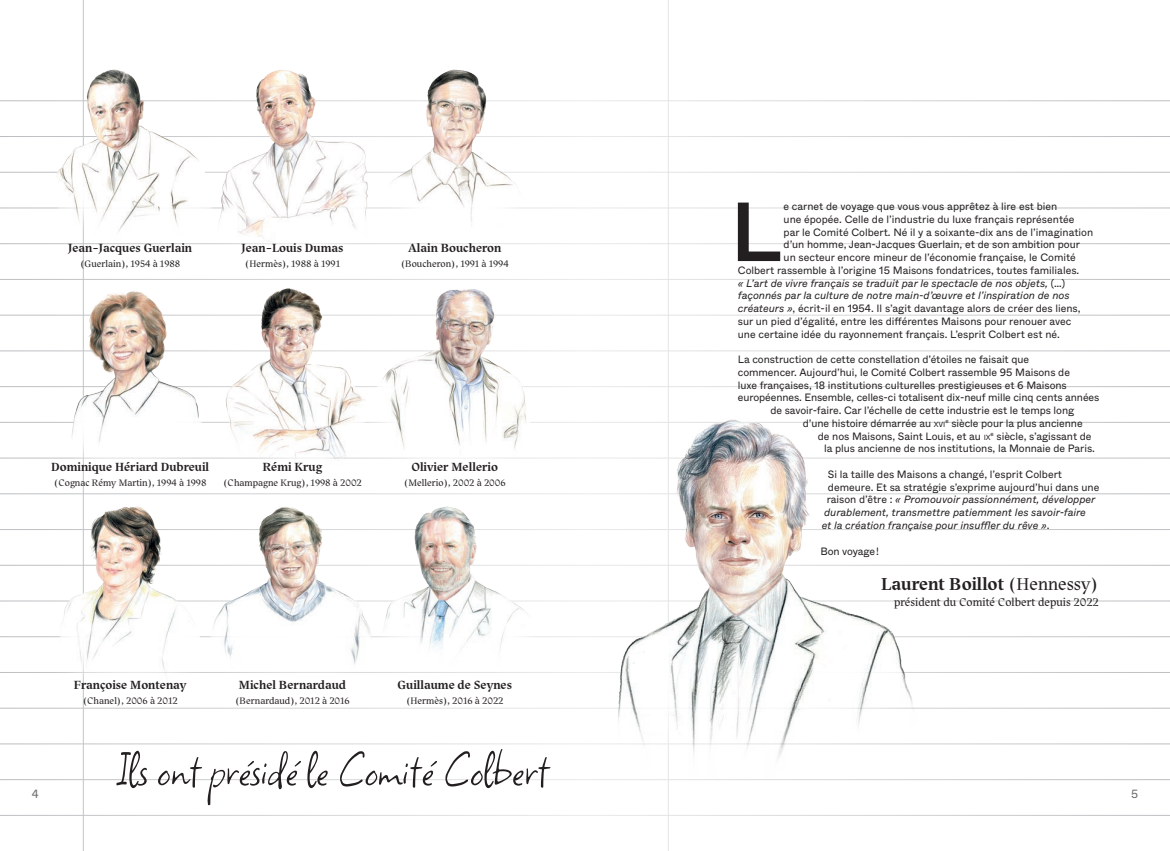
<style>
.page{position:relative;width:1170px;height:851px;background:#fff}
.page>*{position:absolute;margin:0;border:0;box-sizing:border-box;transform-origin:0 0}
.t1{font:500 83.5px "Whyte";color:#231f20}
.t2{font:52.62px "Square Peg";color:#231f20}
.t3{font:700 18.25px "Chatelet";color:#231f20}
.t4{font:700 12.5px "Chatelet";color:#231f20}
.t5{font:11.88px "Chatelet";color:#231f20}
.t6{font:11.88px "Whyte";color:#6c6d70}
.t7{font:10.62px "Whyte";letter-spacing:-.005em;color:#231f20}
.t8{font:italic 10.62px "Whyte";color:#231f20}
.t9{font:10px "Chatelet";color:#231f20}
.s1{font-style:normal}
.s2{font-style:italic}
.s3{font-size:7.38px}
.s4{font-weight:400}
</style>
<div class="page">
<img style="left:45px;top:47px;width:159px;height:222px">
<img style="left:54px;top:273px;width:152px;height:193px">
<img style="left:52px;top:488px;width:150px;height:205px">
<img style="left:204px;top:70px;width:170px;height:175px">
<img style="left:211px;top:279px;width:156px;height:180px">
<img style="left:202px;top:493px;width:181px;height:216px">
<img style="left:374px;top:69px;width:163px;height:175px">
<img style="left:367px;top:279px;width:175px;height:180px">
<img style="left:376px;top:493px;width:159px;height:194px">
<img style="left:563px;top:356px;width:377px;height:492px">
<p class="t4" style="left:68px;top:239px;width:125px">Jean-Jacques Guerlain</p>
<p class="t9" style="left:80px;top:257px;width:102px">(Guerlain), 1954 à 1988</p>
<p class="t4" style="left:241px;top:239px;width:103px">Jean-Louis Dumas</p>
<p class="t9" style="left:245px;top:257px;width:97px">(Hermès), 1988 à 1991</p>
<p class="t4" style="left:408px;top:239px;width:95px">Alain Boucheron</p>
<p class="t9" style="left:400px;top:257px;width:110px">(Boucheron), 1991 à 1994</p>
<p class="t4" style="left:51px;top:457px;width:159px">Dominique Hériard Dubreuil</p>
<p class="t9" style="left:54px;top:475px;width:154px">(Cognac Rémy Martin), 1994 à 1998</p>
<p class="t4" style="left:263px;top:457px;width:61px">Rémi Krug</p>
<p class="t9" style="left:223px;top:475px;width:140px">(Champagne Krug), 1998 à 2002</p>
<p class="t4" style="left:411px;top:457px;width:88px">Olivier Mellerio</p>
<p class="t9" style="left:404px;top:475px;width:103px">(Mellerio), 2002 à 2006</p>
<h1 class="t1" style="left:730px;top:166px;width:52px">L</h1>
<p class="t7" style="left:783px;top:198px;width:275px">e carnet de voyage que vous vous apprêtez à lire est bien</p>
<p class="t7" style="left:783px;top:211px;width:292px">une épopée. Celle de l’industrie du luxe français représentée</p>
<p class="t7" style="left:783px;top:223px;width:311px">par le Comité Colbert. Né il y a soixante-dix ans de l’imagination</p>
<p class="t7" style="left:783px;top:236px;width:298px">d’un homme, Jean-Jacques Guerlain, et de son ambition pour</p>
<p class="t7" style="left:783px;top:249px;width:294px">un secteur encore mineur de l’économie française, le Comité</p>
<p class="t7" style="left:737px;top:262px;width:343px">Colbert rassemble à l’origine 15 Maisons fondatrices, toutes familiales.</p>
<p class="t8" style="left:737px;top:274px;width:329px">« L’art de vivre français se traduit par le spectacle de nos objets, <span class="s1">(…)</span></p>
<p class="t8" style="left:737px;top:287px;width:333px">façonnés par la culture de notre main-d’œuvre et l’inspiration de nos</p>
<p class="t7" style="left:737px;top:300px;width:344px"><span class="s2">créateurs »</span>, écrit-il en 1954. Il s’agit davantage alors de créer des liens,</p>
<p class="t7" style="left:737px;top:313px;width:335px">sur un pied d’égalité, entre les différentes Maisons pour renouer avec</p>
<p class="t7" style="left:737px;top:325px;width:323px">une certaine idée du rayonnement français. L’esprit Colbert est né.</p>
<p class="t7" style="left:737px;top:351px;width:293px">La construction de cette constellation d’étoiles ne faisait que</p>
<p class="t7" style="left:737px;top:364px;width:333px">commencer. Aujourd’hui, le Comité Colbert rassemble 95 Maisons de</p>
<p class="t7" style="left:737px;top:376px;width:330px">luxe françaises, 18 institutions culturelles prestigieuses et 6 Maisons</p>
<p class="t7" style="left:737px;top:389px;width:363px">européennes. Ensemble, celles-ci totalisent dix-neuf mille cinq cents années</p>
<p class="t7" style="left:770px;top:402px;width:305px">de savoir‑faire. Car l’échelle de cette industrie est le temps long</p>
<p class="t7" style="left:802px;top:415px;width:281px">d’une histoire démarrée au <span class="s3">XVI</span><sup>e</sup> siècle pour la plus ancienne</p>
<p class="t7" style="left:817px;top:427px;width:275px">de nos Maisons, Saint Louis, et au <span class="s3">IX</span><sup>e</sup> siècle, s’agissant de</p>
<p class="t7" style="left:824px;top:440px;width:272px">la plus ancienne de nos institutions, la Monnaie de Paris.</p>
<p class="t7" style="left:827px;top:466px;width:236px">Si la taille des Maisons a changé, l’esprit Colbert</p>
<p class="t7" style="left:827px;top:478px;width:273px">demeure. Et sa stratégie s’exprime aujourd’hui dans une</p>
<p class="t8" style="left:826px;top:491px;width:270px"><span class="s1">raison d’être :</span> « Promouvoir passionnément, développer</p>
<p class="t8" style="left:824px;top:504px;width:263px">durablement, transmettre patiemment les savoir-faire</p>
<p class="t8" style="left:821px;top:517px;width:229px">et la création française pour insuffler du rêve »<span class="s1">.</span></p>
<p class="t7" style="left:820px;top:542px;width:60px">Bon voyage !</p>
<h3 class="t3" style="left:881px;top:571px;width:219px">Laurent Boillot <span class="s4">(Hennessy)</span></h3>
<p class="t5" style="left:894px;top:594px;width:206px">président du Comité Colbert depuis 2022</p>
<p class="t4" style="left:74px;top:676px;width:114px">Françoise Montenay</p>
<p class="t9" style="left:83px;top:694px;width:96px">(Chanel), 2006 à 2012</p>
<p class="t4" style="left:239px;top:676px;width:108px">Michel Bernardaud</p>
<p class="t9" style="left:235px;top:694px;width:116px">(Bernardaud), 2012 à 2016</p>
<p class="t4" style="left:397px;top:676px;width:116px">Guillaume de Seynes</p>
<p class="t9" style="left:406px;top:694px;width:99px">(Hermès), 2016 à 2022</p>
<h2 class="t2" style="left:117px;top:731px;width:434px">Ils ont présidé le Comité Colbert</h2>
<p class="t6" style="left:32px;top:784px;width:8px">4</p>
<p class="t6" style="left:1130px;top:784px;width:9px">5</p>
</div>
